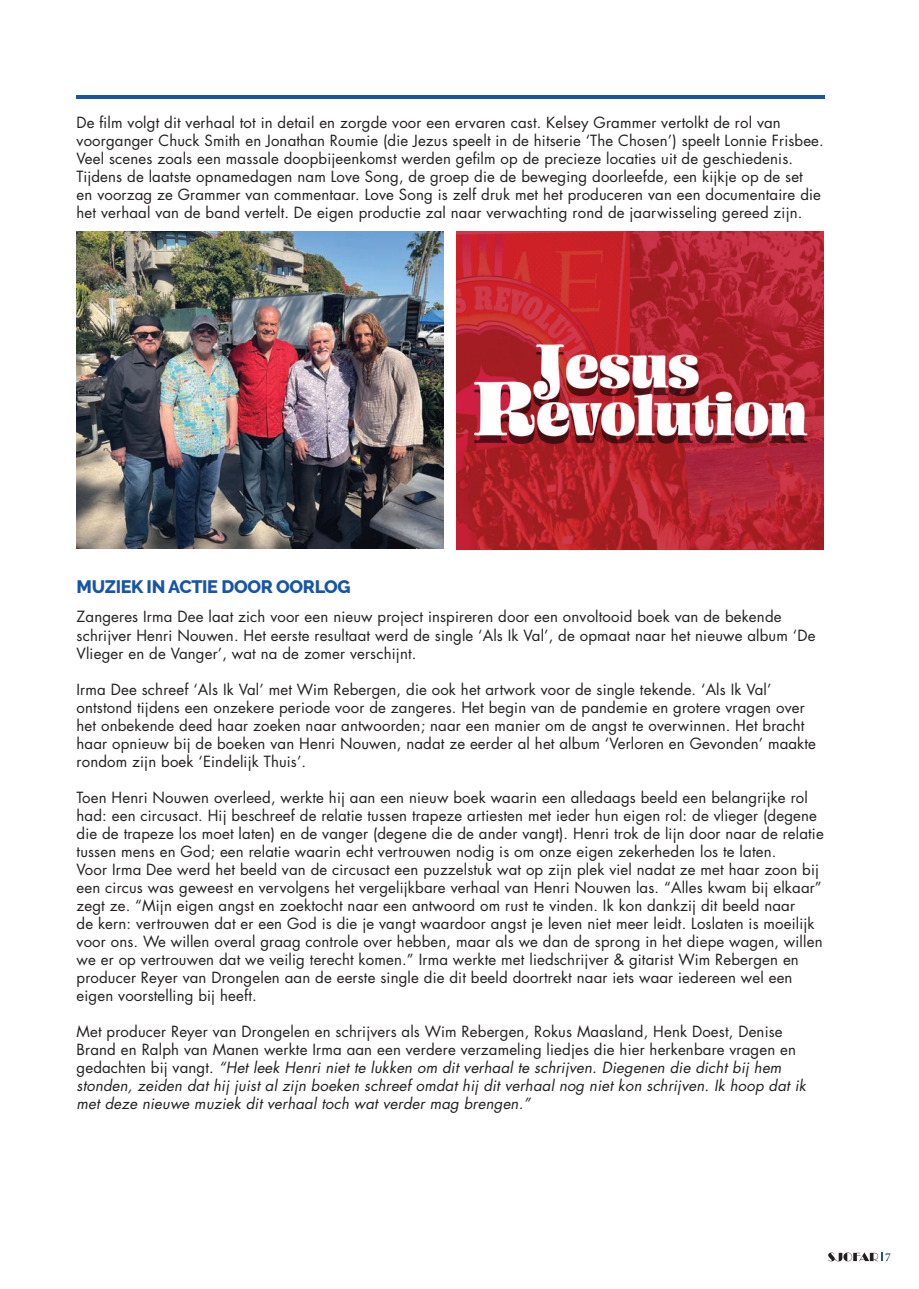
<style>
.page{position:relative;width:919px;height:1289px;background:#fff}
.page>*{position:absolute;margin:0;border:0;box-sizing:border-box;transform-origin:0 0}
.t1{font:800 18px "Raleway";letter-spacing:-.02em;color:#1855a5}
.t2{font:15px/18px "Futura Std";letter-spacing:.01em;color:#231f20}
.t3{font:italic 15px/18px "Futura Std";letter-spacing:.01em;color:#231f20}
.t4{font:12px "Minion Pro";color:#231f20}
.s1{font-style:normal}
</style>
<div class="page">
<svg style="left:828px;top:1252px;width:54px;height:9px"></svg>
<hr style="left:77px;top:96px;width:748px;height:3px;background:#1855a5">
<img style="left:77px;top:232px;width:367px;height:317px">
<img style="left:456px;top:232px;width:367px;height:317px">
<p class="t2" style="left:77px;top:114px;width:748px">De film volgt dit verhaal tot in detail en zorgde voor een ervaren cast. Kelsey Grammer vertolkt de rol van voorganger Chuck Smith en Jonathan Roumie (die Jezus speelt in de hitserie ‘The Chosen’) speelt Lonnie Frisbee.<br>Veel scenes zoals een massale doopbijeenkomst werden gefilm op de precieze locaties uit de geschiedenis.<br>Tijdens de laatste opnamedagen nam Love Song, de groep die de beweging doorleefde, een kijkje op de set<br>en voorzag ze Grammer van commentaar. Love Song is zelf druk met het produceren van een documentaire die het verhaal van de band vertelt. De eigen productie zal naar verwachting rond de jaarwisseling gereed zijn.</p>
<p class="t1" style="left:77px;top:577px;width:275px">MUZIEK IN ACTIE DOOR OORLOG</p>
<p class="t2" style="left:77px;top:608px;width:740px">Zangeres Irma Dee laat zich voor een nieuw project inspireren door een onvoltooid boek van de bekende schrijver Henri Nouwen. Het eerste resultaat werd de single ‘Als Ik Val’, de opmaat naar het nieuwe album ‘De<br>Vlieger en de Vanger’, wat na de zomer verschijnt.</p>
<p class="t2" style="left:77px;top:680px;width:741px">Irma Dee schreef ‘Als Ik Val’ met Wim Rebergen, die ook het artwork voor de single tekende. ‘Als Ik Val’ ontstond tijdens een onzekere periode voor de zangeres. Het begin van de pandemie en grotere vragen over het onbekende deed haar zoeken naar antwoorden; naar een manier om de angst te overwinnen. Het bracht haar opnieuw bij de boeken van Henri Nouwen, nadat ze eerder al het album ‘Verloren en Gevonden’ maakte rondom zijn boek ‘Eindelijk Thuis’.</p>
<p class="t2" style="left:77px;top:788px;width:748px">Toen Henri Nouwen overleed, werkte hij aan een nieuw boek waarin een alledaags beeld een belangrijke rol had: een circusact. Hij beschreef de relatie tussen trapeze artiesten met ieder hun eigen rol: de vlieger (degene die de trapeze los moet laten) en de vanger (degene die de ander vangt). Henri trok de lijn door naar de relatie tussen mens en God; een relatie waarin echt vertrouwen nodig is om onze eigen zekerheden los te laten.<br>Voor Irma Dee werd het beeld van de circusact een puzzelstuk wat op zijn plek viel nadat ze met haar zoon bij een circus was geweest en vervolgens het vergelijkbare verhaal van Henri Nouwen las. “Alles kwam bij elkaar” zegt ze. “Mijn eigen angst en zoektocht naar een antwoord om rust te vinden. Ik kon dankzij dit beeld naar<br>de kern: vertrouwen dat er een God is die je vangt waardoor angst je leven niet meer leidt. Loslaten is moeilijk voor ons. We willen overal graag controle over hebben, maar als we dan de sprong in het diepe wagen, willen we er op vertrouwen dat we veilig terecht komen.” Irma werkte met liedschrijver &amp; gitarist Wim Rebergen en producer Reyer van Drongelen aan de eerste single die dit beeld doortrekt naar iets waar iedereen wel een eigen voorstelling bij heeft.</p>
<p class="t3" style="left:77px;top:1022px;width:730px"><span class="s1">Met producer Reyer van Drongelen en schrijvers als Wim Rebergen, Rokus Maasland, Henk Doest, Denise Brand en Ralph van Manen werkte Irma aan een verdere verzameling liedjes die hier herkenbare vragen en gedachten bij vangt.</span> “Het leek Henri niet te lukken om dit verhaal te schrijven. Diegenen die dicht bij hem stonden, zeiden dat hij juist al zijn boeken schreef omdat hij dit verhaal nog niet kon schrijven. Ik hoop dat ik met deze nieuwe muziek dit verhaal toch wat verder mag brengen.”</p>
<p class="t4" style="left:885px;top:1249px;width:7px">7</p>
</div>
